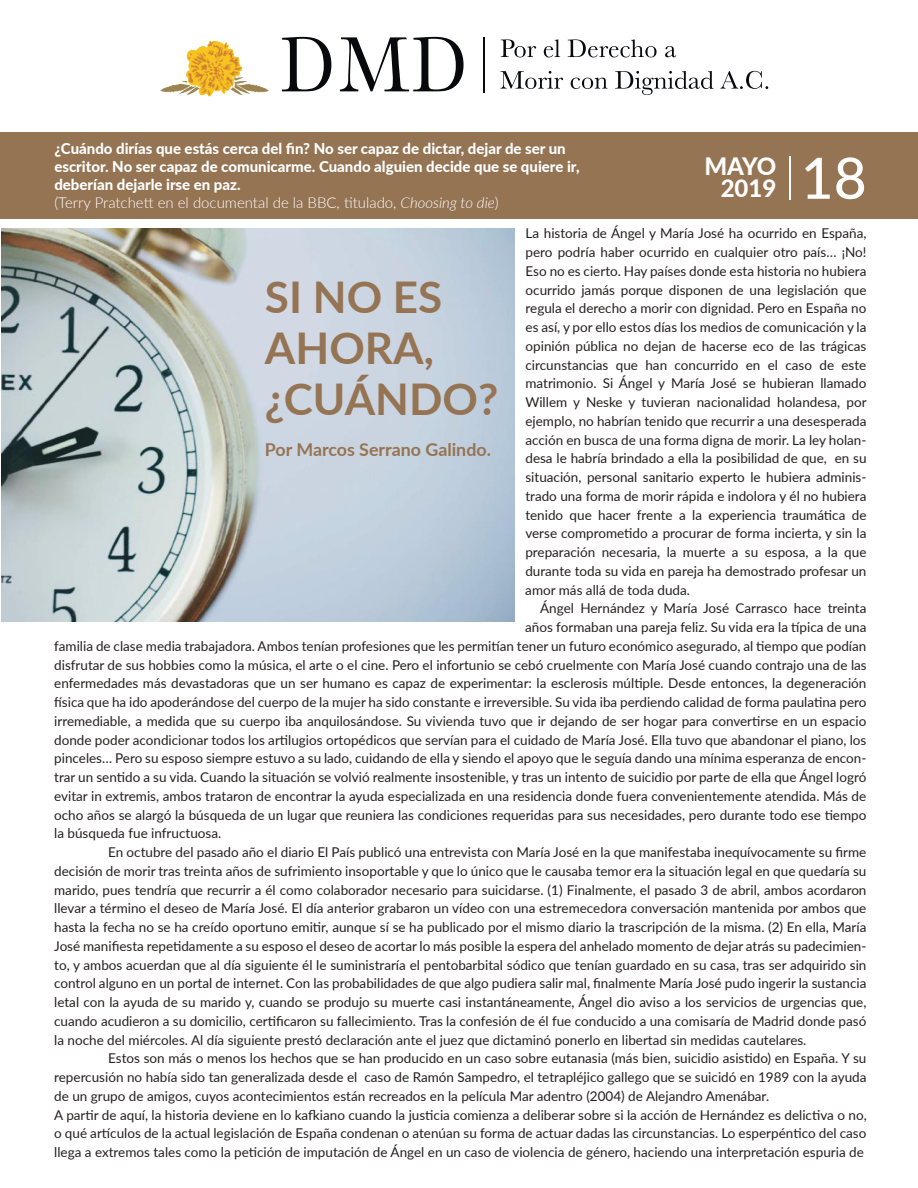
<style>
.page{position:relative;width:918px;height:1188px;background:#fff}
.page>*{position:absolute;margin:0;border:0;box-sizing:border-box;transform-origin:0 0}
.t1{font:500 57px "Lato";color:#fff}
.t2{font:700 43.65px/51px "Lato";color:#957454}
.t3{font:800 24px/22.5px "Lato";color:#fff;text-align:right}
.t4{font:700 17.7px "Lato";color:#957454}
.t5{font:800 15px/18px "Lato";color:#fff}
.t6{font:13.5px/18.8px "Lato";color:#241f1f;text-align:justify}
.s1{font-weight:300}
.s2{font-weight:300;font-style:italic}
</style>
<div class="page">
<img style="left:160px;top:41px;width:109px;height:56px">
<svg style="left:501px;top:39px;width:35px;height:18px"></svg>
<svg style="left:544px;top:39px;width:16px;height:18px"></svg>
<svg style="left:568px;top:39px;width:89px;height:18px"></svg>
<svg style="left:665px;top:46px;width:11px;height:11px"></svg>
<svg style="left:500px;top:71px;width:63px;height:18px"></svg>
<svg style="left:571px;top:78px;width:37px;height:11px"></svg>
<svg style="left:615px;top:71px;width:99px;height:24px"></svg>
<svg style="left:720px;top:71px;width:48px;height:18px"></svg>
<svg style="left:282px;top:37px;width:49px;height:54px"></svg>
<svg style="left:340px;top:37px;width:124px;height:54px"></svg>
<hr style="left:483px;top:37px;width:2px;height:56px;background:#07090d">
<div style="left:0;top:132px;width:918px;height:86px;background:#957454"></div>
<hr style="left:789px;top:157px;width:2px;height:43px;background:#fff">
<img style="left:1px;top:228px;width:514px;height:394px">
<p class="t5" style="left:54px;top:139px;width:527px">¿Cuándo dirías que estás cerca del fin? No ser capaz de dictar, dejar de ser un escritor. No ser capaz de comunicarme. Cuando alguien decide que se quiere ir, deberían dejarle irse en paz.<br><span class="s1">(Terry Pratchett en el documental de la BBC, titulado,</span> <span class="s2">Choosing to die</span><span class="s1">)</span></p>
<h3 class="t3" style="left:704px;top:154px;width:74px">MAYO<br>2019</h3>
<h1 class="t1" style="left:801px;top:137px;width:68px">18</h1>
<p class="t6" style="left:525px;top:223px;width:343px">La historia de Ángel y María José ha ocurrido en España, pero podría haber ocurrido en cualquier otro país… ¡No!<br>Eso no es cierto. Hay países donde esta historia no hubiera ocurrido jamás porque disponen de una legislación que regula el derecho a morir con dignidad. Pero en España no es así, y por ello estos días los medios de comunicación y la opinión pública no dejan de hacerse eco de las trágicas circunstancias que han concurrido en el caso de este matrimonio. Si Ángel y María José se hubieran llamado Willem y Neske y tuvieran nacionalidad holandesa, por ejemplo, no habrían tenido que recurrir a una desesperada acción en busca de una forma digna de morir. La ley holan&shy;desa le habría brindado a ella la posibilidad de que, en su situación, personal sanitario experto le hubiera adminis&shy;trado una forma de morir rápida e indolora y él no hubiera tenido que hacer frente a la experiencia traumática de verse comprometido a procurar de forma incierta, y sin la preparación necesaria, la muerte a su esposa, a la que durante toda su vida en pareja ha demostrado profesar un amor más allá de toda duda.</p>
<p class="t6" style="left:540px;top:598px;width:328px">Ángel Hernández y María José Carrasco hace treinta</p>
<p class="t6" style="left:525px;top:617px;width:343px">años formaban una pareja feliz. Su vida era la típica de una</p>
<p class="t6" style="left:54px;top:636px;width:814px">familia de clase media trabajadora. Ambos tenían profesiones que les permitían tener un futuro económico asegurado, al tiempo que podían</p>
<p class="t6" style="left:54px;top:655px;width:814px">disfrutar de sus hobbies como la música, el arte o el cine. Pero el infortunio se cebó cruelmente con María José cuando contrajo una de las</p>
<p class="t6" style="left:54px;top:673px;width:814px">enfermedades más devastadoras que un ser humano es capaz de experimentar: la esclerosis múltiple. Desde entonces, la degeneración</p>
<p class="t6" style="left:54px;top:692px;width:814px">física que ha ido apoderándose del cuerpo de la mujer ha sido constante e irreversible. Su vida iba perdiendo calidad de forma paulatina pero</p>
<p class="t6" style="left:54px;top:711px;width:814px">irremediable, a medida que su cuerpo iba anquilosándose. Su vivienda tuvo que ir dejando de ser hogar para convertirse en un espacio</p>
<p class="t6" style="left:54px;top:730px;width:814px">donde poder acondicionar todos los artilugios ortopédicos que servían para el cuidado de María José. Ella tuvo que abandonar el piano, los</p>
<p class="t6" style="left:54px;top:748px;width:814px">pinceles… Pero su esposo siempre estuvo a su lado, cuidando de ella y siendo el apoyo que le seguía dando una mínima esperanza de encon-</p>
<p class="t6" style="left:54px;top:767px;width:814px">trar un sentido a su vida. Cuando la situación se volvió realmente insostenible, y tras un intento de suicidio por parte de ella que Ángel logró</p>
<p class="t6" style="left:54px;top:786px;width:814px">evitar in extremis, ambos trataron de encontrar la ayuda especializada en una residencia donde fuera convenientemente atendida. Más de</p>
<p class="t6" style="left:54px;top:805px;width:814px">ocho años se alargó la búsqueda de un lugar que reuniera las condiciones requeridas para sus necesidades, pero durante todo ese tiempo</p>
<p class="t6" style="left:54px;top:823px;width:169px">la búsqueda fue infructuosa.</p>
<p class="t6" style="left:108px;top:842px;width:760px">En octubre del pasado año el diario El País publicó una entrevista con María José en la que manifestaba inequívocamente su firme</p>
<p class="t6" style="left:54px;top:861px;width:814px">decisión de morir tras treinta años de sufrimiento insoportable y que lo único que le causaba temor era la situación legal en que quedaría su</p>
<p class="t6" style="left:54px;top:880px;width:814px">marido, pues tendría que recurrir a él como colaborador necesario para suicidarse. (1) Finalmente, el pasado 3 de abril, ambos acordaron</p>
<p class="t6" style="left:54px;top:899px;width:814px">llevar a término el deseo de María José. El día anterior grabaron un vídeo con una estremecedora conversación mantenida por ambos que</p>
<p class="t6" style="left:54px;top:917px;width:814px">hasta la fecha no se ha creído oportuno emitir, aunque sí se ha publicado por el mismo diario la trascripción de la misma. (2) En ella, María</p>
<p class="t6" style="left:54px;top:936px;width:814px">José manifiesta repetidamente a su esposo el deseo de acortar lo más posible la espera del anhelado momento de dejar atrás su padecimien-</p>
<p class="t6" style="left:54px;top:955px;width:814px">to, y ambos acuerdan que al día siguiente él le suministraría el pentobarbital sódico que tenían guardado en su casa, tras ser adquirido sin</p>
<p class="t6" style="left:54px;top:974px;width:814px">control alguno en un portal de internet. Con las probabilidades de que algo pudiera salir mal, finalmente María José pudo ingerir la sustancia</p>
<p class="t6" style="left:54px;top:992px;width:814px">letal con la ayuda de su marido y, cuando se produjo su muerte casi instantáneamente, Ángel dio aviso a los servicios de urgencias que,</p>
<p class="t6" style="left:54px;top:1011px;width:814px">cuando acudieron a su domicilio, certificaron su fallecimiento. Tras la confesión de él fue conducido a una comisaría de Madrid donde pasó</p>
<p class="t6" style="left:54px;top:1030px;width:754px">la noche del miércoles. Al día siguiente prestó declaración ante el juez que dictaminó ponerlo en libertad sin medidas cautelares.</p>
<p class="t6" style="left:108px;top:1049px;width:760px">Estos son más o menos los hechos que se han producido en un caso sobre eutanasia (más bien, suicidio asistido) en España. Y su</p>
<p class="t6" style="left:54px;top:1067px;width:814px">repercusión no había sido tan generalizada desde el caso de Ramón Sampedro, el tetrapléjico gallego que se suicidó en 1989 con la ayuda</p>
<p class="t6" style="left:54px;top:1086px;width:716px">de un grupo de amigos, cuyos acontecimientos están recreados en la película Mar adentro (2004) de Alejandro Amenábar.</p>
<p class="t6" style="left:54px;top:1105px;width:814px">A partir de aquí, la historia deviene en lo kafkiano cuando la justicia comienza a deliberar sobre si la acción de Hernández es delictiva o no,</p>
<p class="t6" style="left:54px;top:1124px;width:814px">o qué artículos de la actual legislación de España condenan o atenúan su forma de actuar dadas las circunstancias. Lo esperpéntico del caso</p>
<p class="t6" style="left:54px;top:1142px;width:811px">llega a extremos tales como la petición de imputación de Ángel en un caso de violencia de género, haciendo una interpretación espuria de</p>
<h2 class="t2" style="left:265px;top:269px;width:235px">SI NO ES<br>AHORA, ¿CUÁNDO?</h2>
<h3 class="t4" style="left:265px;top:437px;width:227px">Por Marcos Serrano Galindo.</h3>
</div>
